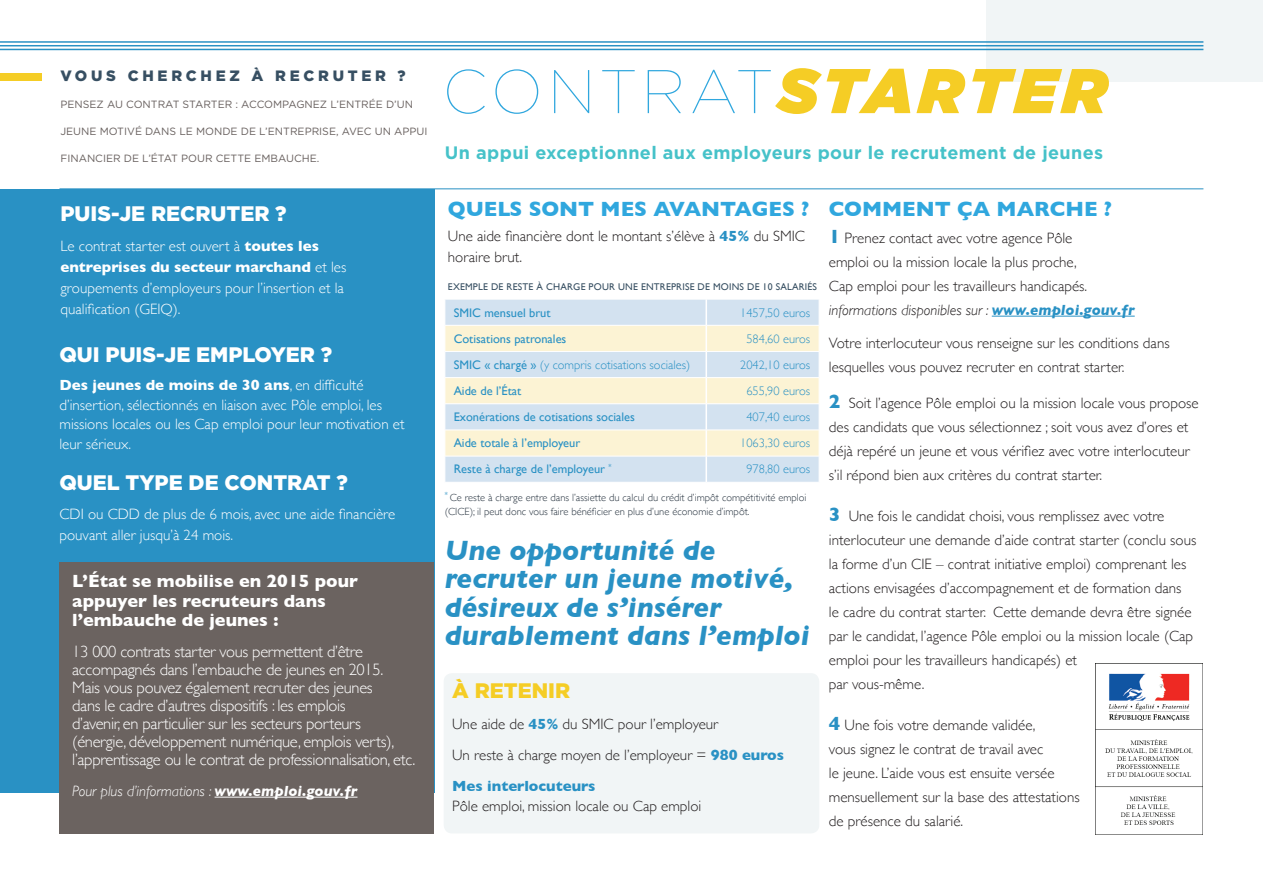
<style>
.page{position:relative;width:1263px;height:893px;background:#fff}
.page>*{position:absolute;margin:0;border:0;box-sizing:border-box;transform-origin:0 0}
.t1{font:100 61.5px "Gotham";letter-spacing:.075em;color:#30a7de}
.t2{font:italic 700 28.5px/28.5px "Gill Sans";color:#2991c4}
.t3{font:900 21px "Gotham";color:#fff}
.t4{font:700 21px "Gill Sans";color:#30a7de}
.t5{font:900 21px "Gotham";color:#f5cd25}
.t6{font:700 18px/19.5px "Gill Sans";color:#fff}
.t7{font:700 18px "Gotham";letter-spacing:.02em;color:#46c2c9}
.t8{font:300 16.5px/18px "Gill Sans";letter-spacing:-.02em;color:#fff}
.t9{font:300 15px/24px "Gill Sans";color:#231f20}
.t10{font:300 15px/21px "Gill Sans";color:#fff}
.t11{font:italic 300 15px "Gill Sans";color:#fff}
.t12{font:900 15px "Gotham";color:#374f62}
.t13{font:12.45px "Gill Sans";color:#2991c4}
.t14{font:300 12.45px "Gill Sans";color:#2991c4}
.t15{font:300 10.5px/13.5px "Gill Sans";color:#293541}
.t16{font:10.5px "Gotham";color:#675f5d}
.t17{font:9.75px "Gill Sans";letter-spacing:.02em;color:#374f62}
.s1{font-weight:700}
.s2{font-weight:900;font-style:italic;font-size:63px;color:#f5cd25}
.s3{font-weight:700;color:#2991c4}
.s4{font-weight:400}
.s5{font-weight:700;font-size:19.5px;color:#2991c4}
.s6{font-style:italic}
.s7{font-weight:700;font-style:italic;color:#2991c4}
</style>
<div class="page">
<div style="left:986px;top:0;width:277px;height:81px;background:#f1f5f6"></div>
<div style="left:0;top:189px;width:434px;height:603px;background:#2991c4"></div>
<hr style="left:0;top:41px;width:1203px;height:2px;background:#2991c4">
<hr style="left:0;top:45px;width:1203px;height:1px;background:#2991c4">
<hr style="left:0;top:49px;width:1203px;height:1px;background:#2991c4">
<hr style="left:59px;top:189px;width:1144px;height:1px;background:#2991c4">
<div style="left:444px;top:673px;width:375px;height:160px;background:#f1f5f6;border-radius:9px"></div>
<hr style="left:992px;top:316px;width:143px;height:1px;background:#2991c4">
<div style="left:446px;top:300px;width:373px;height:182px;background:#d3e2f0"></div>
<svg style="left:446px;top:326px;width:373px;height:130px;background:#ebecdf"></svg>
<hr style="left:445px;top:325px;width:261px;height:1px;background:#fff">
<hr style="left:706px;top:325px;width:113px;height:1px;background:#fff">
<hr style="left:445px;top:351px;width:261px;height:1px;background:#fff">
<hr style="left:706px;top:351px;width:113px;height:1px;background:#fff">
<hr style="left:445px;top:377px;width:261px;height:1px;background:#fff">
<hr style="left:706px;top:377px;width:113px;height:1px;background:#fff">
<hr style="left:445px;top:403px;width:261px;height:1px;background:#fff">
<hr style="left:706px;top:403px;width:113px;height:1px;background:#fff">
<hr style="left:445px;top:430px;width:261px;height:1px;background:#fff">
<hr style="left:706px;top:430px;width:113px;height:1px;background:#fff">
<hr style="left:445px;top:456px;width:261px;height:1px;background:#fff">
<svg style="left:445px;top:299px;width:1px;height:183px"></svg>
<hr style="left:706px;top:456px;width:113px;height:1px;background:#fff">
<hr style="left:705px;top:299px;width:2px;height:26px;background:#fff">
<hr style="left:705px;top:325px;width:2px;height:26px;background:#fff">
<hr style="left:705px;top:352px;width:2px;height:25px;background:#fff">
<hr style="left:705px;top:378px;width:2px;height:26px;background:#fff">
<hr style="left:705px;top:404px;width:2px;height:26px;background:#fff">
<hr style="left:705px;top:430px;width:2px;height:26px;background:#fff">
<hr style="left:705px;top:456px;width:2px;height:26px;background:#fff">
<div style="left:59px;top:562px;width:375px;height:271px;background:#6b6360"></div>
<hr style="left:215px;top:797px;width:142px;height:1px;background:#fff">
<img style="left:1095px;top:663px;width:107px;height:171px">
<div style="left:0;top:73px;width:42px;height:7px;background:#f5cd25"></div>
<p class="t12" style="left:60px;top:65px;width:29px">VOUS</p>
<p class="t12" style="left:128px;top:65px;width:44px">CHERC</p>
<p class="t12" style="left:201px;top:65px;width:90px">HEZ À RECRUTER</p>
<p class="t12" style="left:398px;top:65px;width:10px">?</p>
<p class="t16" style="left:60px;top:98px;width:354px">PENSEZ AU CONTRAT STARTER : ACCOMPAGNEZ L’ENTRÉE D’UN</p>
<p class="t16" style="left:60px;top:125px;width:369px">JEUNE MOTIVÉ DANS LE MONDE DE L’ENTREPRISE, AVEC UN APPUI</p>
<p class="t16" style="left:60px;top:152px;width:260px">FINANCIER DE L’ÉTAT POUR CETTE EMBAUCHE.</p>
<h3 class="t3" style="left:60px;top:199px;width:228px">PUIS-JE RECRUTER ?</h3>
<p class="t10" style="left:60px;top:235px;width:287px">Le contrat starter est ouvert à <span class="s1">toutes les entreprises du secteur marchand</span> et les groupements d’employeurs pour l’insertion et la qualification (GEIQ).</p>
<h3 class="t3" style="left:59px;top:340px;width:274px">QUI PUIS-JE EMPLOYER ?</h3>
<p class="t10" style="left:59px;top:375px;width:347px;line-height:19.5px"><span class="s1">Des jeunes de moins de 30 ans</span>, en difficulté d’insertion, sélectionnés en liaison avec Pôle emploi, les missions locales ou les Cap emploi pour leur motivation et leur sérieux.</p>
<h3 class="t3" style="left:59px;top:468px;width:290px">QUEL TYPE DE CONTRAT ?</h3>
<p class="t10" style="left:59px;top:503px;width:337px">CDI ou CDD de plus de 6 mois, avec une aide financière pouvant aller jusqu’à 24 mois.</p>
<p class="t6" style="left:72px;top:571px;width:287px">L’État se mobilise en 2015 pour appuyer les recruteurs dans l’embauche de jeunes :</p>
<p class="t8" style="left:72px;top:642px;width:345px">13 000 contrats starter vous permettent d’être accompagnés dans l’embauche de jeunes en 2015.<br>Mais vous pouvez également recruter des jeunes<br>dans le cadre d’autres dispositifs : les emplois<br>d’avenir, en particulier sur les secteurs porteurs (énergie, développement numérique, emplois verts), l’apprentissage ou le contrat de professionnalisation, etc.</p>
<p class="t11" style="left:72px;top:782px;width:287px">Pour plus d’informations : <span class="s1">www.emploi.gouv.fr</span></p>
<h1 class="t1" style="left:443px;top:54px;width:666px">CONTRAT<span class="s2">STARTER</span></h1>
<p class="t7" style="left:445px;top:141px;width:660px">Un appui exceptionnel aux employeurs pour le recrutement de jeunes</p>
<h3 class="t4" style="left:448px;top:192px;width:363px">QUELS SONT MES AVANTAGES ?</h3>
<p class="t9" style="left:448px;top:225px;width:359px;line-height:21px">Une aide financière dont le montant s’élève à <span class="s3">45%</span> du SMIC horaire brut.</p>
<p class="t17" style="left:448px;top:281px;width:371px">Exemple de reste à charge pour une entreprise de moins DE 10 salariés</p>
<p class="t13" style="left:454px;top:305px;width:8px">SMIC</p>
<p class="t13" style="left:484px;top:305px;width:68px">mensuel brut</p>
<p class="t14" style="left:740px;top:303px;width:72px">1457,50 euros</p>
<p class="t13" style="left:454px;top:331px;width:114px">Cotisations patronales</p>
<p class="t14" style="left:746px;top:329px;width:65px">584,60 euros</p>
<p class="t13" style="left:454px;top:357px;width:8px">SMIC</p>
<p class="t14" style="left:484px;top:355px;width:207px"><span class="s4">« chargé »</span> (y compris cotisations sociales)</p>
<p class="t14" style="left:740px;top:355px;width:72px">2042,10 euros</p>
<p class="t13" style="left:454px;top:383px;width:69px">Aide de l’état</p>
<p class="t14" style="left:746px;top:381px;width:65px">655,90 euros</p>
<p class="t13" style="left:454px;top:410px;width:183px">Exonérations de cotisations sociales</p>
<p class="t14" style="left:746px;top:407px;width:65px">407,40 euros</p>
<p class="t13" style="left:454px;top:436px;width:128px">Aide totale à l’employeur</p>
<p class="t14" style="left:740px;top:433px;width:72px">1063,30 euros</p>
<p class="t13" style="left:454px;top:462px;width:159px">Reste à charge de l’employeur <sup>*</sup></p>
<p class="t14" style="left:746px;top:460px;width:65px">978,80 euros</p>
<p class="t15" style="left:445px;top:491px;width:363px"><sup>*</sup> Ce reste à charge entre dans l’assiette du calcul du crédit d’impôt compétitivité emploi (CICE); il peut donc vous faire bénéficier en plus d’une économie d’impôt.</p>
<h2 class="t2" style="left:445px;top:536px;width:366px">Une opportunité de recruter un jeune motivé, désireux de s’insérer durablement dans l’emploi</h2>
<h3 class="t5" style="left:452px;top:676px;width:37px">À RETENIR</h3>
<p class="t9" style="left:452px;top:708px;width:333px;line-height:30.8px">Une aide de <span class="s3">45%</span> du SMIC pour l’employeur<br>Un reste à charge moyen de l’employeur = <span class="s3">980 euros<br>Mes interlocuteurs</span></p>
<p class="t9" style="left:452px;top:793px;width:251px">Pôle emploi, mission locale ou Cap emploi</p>
<h3 class="t4" style="left:829px;top:192px;width:285px">COMMENT ça marche ?</h3>
<p class="t9" style="left:829px;top:225px;width:307px"><span class="s5">1</span> Prenez contact avec votre agence Pôle<br>emploi ou la mission locale la plus proche,<br>Cap emploi pour les travailleurs handicapés. <span class="s6">informations disponibles sur :</span> <span class="s7">www.emploi.gouv.fr</span></p>
<p class="t9" style="left:829px;top:330px;width:342px">Votre interlocuteur vous renseigne sur les conditions dans lesquelles vous pouvez recruter en contrat starter.</p>
<p class="t9" style="left:829px;top:391px;width:371px"><span class="s5">2</span> Soit l’agence Pôle emploi ou la mission locale vous propose des candidats que vous sélectionnez ; soit vous avez d’ores et déjà repéré un jeune et vous vérifiez avec votre interlocuteur s’il répond bien aux critères du contrat starter.</p>
<p class="t9" style="left:829px;top:504px;width:369px"><span class="s5">3</span> Une fois le candidat choisi, vous remplissez avec votre interlocuteur une demande d’aide contrat starter (conclu sous la forme d’un CIE – contrat initiative emploi) comprenant les actions envisagées d’accompagnement et de formation dans<br>le cadre du contrat starter. Cette demande devra être signée par le candidat, l’agence Pôle emploi ou la mission locale (Cap emploi pour les travailleurs handicapés) et<br>par vous-même.</p>
<p class="t9" style="left:829px;top:713px;width:252px"><span class="s5">4</span> Une fois votre demande validée,<br>vous signez le contrat de travail avec<br>le jeune. L’aide vous est ensuite versée mensuellement sur la base des attestations de présence du salarié.</p>
</div>
